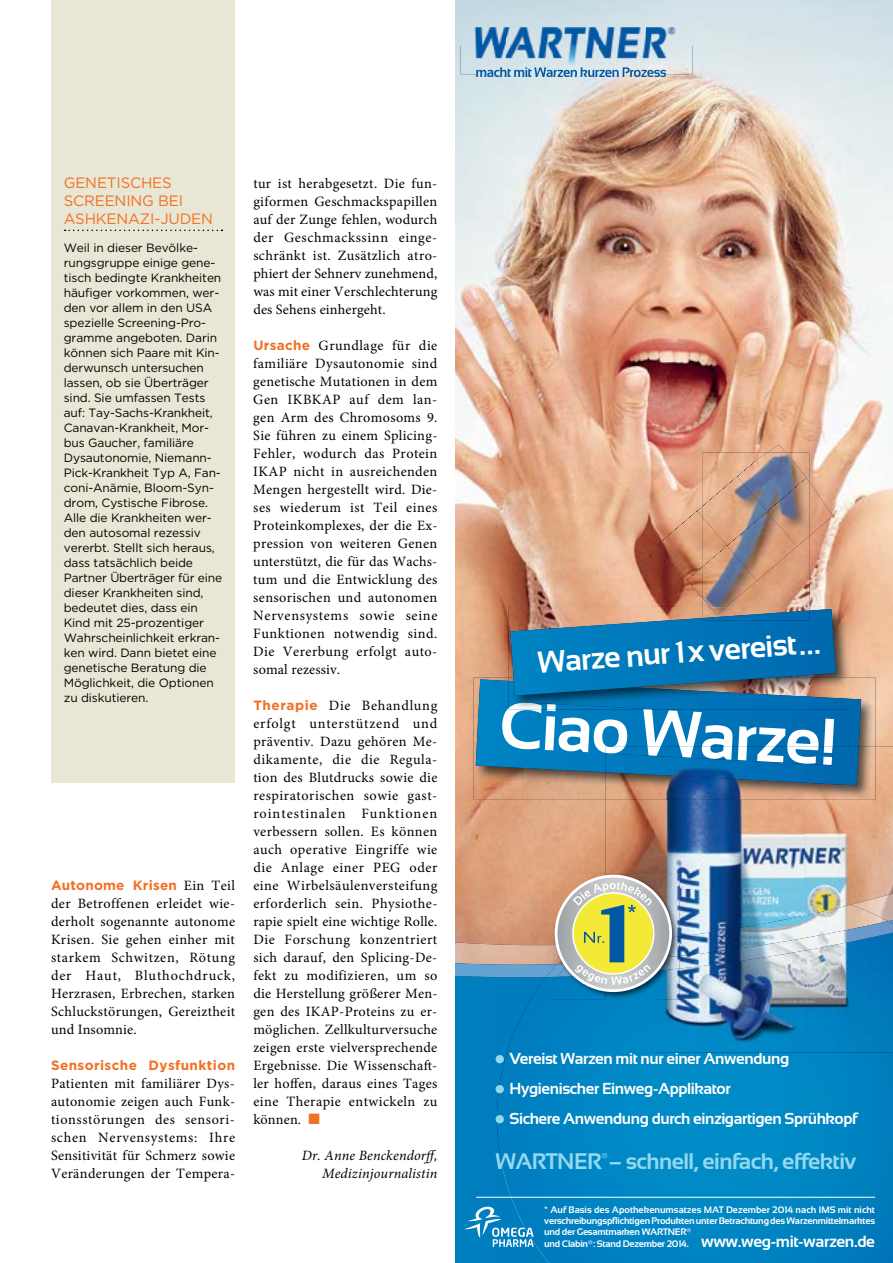
<style>
.page{position:relative;width:893px;height:1263px;background:#fff}
.page>*{position:absolute;margin:0;border:0;box-sizing:border-box;transform-origin:0 0}
.t1{font:700 65.85px "Sansation";color:#fff}
.t2{font:700 30.45px "Sansation";color:#fff}
.t3{font:700 22.5px "Sansation";letter-spacing:-.025em;color:#92d8ef}
.t4{font:700 15.9px/30px "Sansation";letter-spacing:-.025em;color:#fff}
.t5{font:15px/18px "Gotham";letter-spacing:-.01em;color:#f36f21}
.t6{font:14.25px/18px "Minion Pro";letter-spacing:.02em;color:#000;text-align:justify}
.t7{font:italic 14.25px/18px "Minion Pro";letter-spacing:.01em;color:#000;text-align:right}
.t8{font:700 13.5px "Gotham";letter-spacing:.03em;color:#f36f21}
.t9{font:700 13.2px "Sansation";letter-spacing:-.03em;color:#0058a3}
.t10{font:12px/15px "Gotham";letter-spacing:-.01em;color:#000}
.t11{font:700 9.45px/11.2px "Sansation";letter-spacing:-.02em;color:#fff}
.s1{font-family:"Minion Pro";font-weight:400;font-size:14.25px;color:#000}
.s2{font-family:"Gotham";font-weight:700;font-size:13.5px;color:#f36f21}
.s3{color:#f36f21}
.s4{font-size:16.2px}
</style>
<div class="page">
<div style="left:51px;top:0;width:184px;height:782px;background:#e8e6d4"></div>
<svg style="left:65px;top:230px;width:157px;height:1px"></svg>
<img style="left:455px;top:0;width:438px;height:942px">
<div style="left:557px;top:1000px;width:93px;height:263px;background:#0085c4"></div>
<img style="left:650px;top:1052px;width:243px;height:211px">
<div style="left:557px;top:1053px;width:231px;height:14px;background:#0089c6"></div>
<img style="left:455px;top:942px;width:98px;height:21px">
<img style="left:474px;top:677px;width:49px;height:123px">
<img style="left:861px;top:677px;width:14px;height:70px">
<img style="left:523px;top:772px;width:83px;height:28px">
<svg style="left:476px;top:609px;width:385px;height:163px;background:#277aa9"></svg>
<img style="left:855px;top:747px;width:38px;height:146px">
<img style="left:606px;top:800px;width:199px;height:89px">
<img style="left:805px;top:800px;width:50px;height:105px">
<img style="left:680px;top:889px;width:125px;height:16px">
<img style="left:655px;top:968px;width:150px;height:84px">
<img style="left:805px;top:968px;width:88px;height:84px">
<div style="left:606px;top:1000px;width:49px;height:52px;background:#0085c4"></div>
<img style="left:851px;top:893px;width:42px;height:27px">
<img style="left:680px;top:905px;width:208px;height:16px">
<img style="left:680px;top:921px;width:213px;height:47px">
<img style="left:606px;top:747px;width:269px;height:53px">
<img style="left:606px;top:747px;width:253px;height:38px">
<img style="left:606px;top:747px;width:227px;height:18px">
<img style="left:553px;top:873px;width:53px;height:71px">
<img style="left:557px;top:977px;width:49px;height:23px">
<img style="left:553px;top:944px;width:9px;height:19px">
<img style="left:557px;top:962px;width:16px;height:15px">
<img style="left:606px;top:873px;width:74px;height:63px">
<img style="left:606px;top:975px;width:74px;height:25px">
<img style="left:667px;top:936px;width:13px;height:20px">
<img style="left:654px;top:956px;width:26px;height:19px">
<svg style="left:556px;top:876px;width:115px;height:115px;background:#b7babb"></svg>
<div style="left:555px;top:875px;width:117px;height:117px;border:3px solid #fff;border-radius:50%"></div>
<svg style="left:573px;top:882px;width:79px;height:103px;background:#c7cd7f"></svg>
<img style="left:461px;top:16px;width:232px;height:29px">
<img style="left:461px;top:45px;width:46px;height:29px">
<img style="left:507px;top:45px;width:139px;height:22px">
<img style="left:646px;top:45px;width:47px;height:29px">
<img style="left:476px;top:67px;width:190px;height:7px">
<hr style="left:476px;top:1197px;width:399px;height:1px;background:#fff">
<img style="left:703px;top:547px;width:106px;height:63px">
<img style="left:703px;top:610px;width:106px;height:10px">
<img style="left:703px;top:453px;width:106px;height:25px">
<img style="left:809px;top:482px;width:24px;height:54px">
<img style="left:767px;top:445px;width:19px;height:8px">
<svg style="left:697px;top:506px;width:6px;height:5px"></svg>
<img style="left:687px;top:580px;width:16px;height:18px">
<img style="left:657px;top:511px;width:46px;height:69px">
<img style="left:797px;top:478px;width:12px;height:69px">
<img style="left:737px;top:453px;width:70px;height:59px">
<img style="left:757px;top:511px;width:40px;height:70px">
<img style="left:703px;top:476px;width:64px;height:70px">
<img style="left:703px;top:546px;width:54px;height:61px">
<img style="left:703px;top:517px;width:24px;height:49px">
<img style="left:710px;top:607px;width:16px;height:8px">
<svg style="left:455px;top:963px;width:102px;height:300px;background:#0b83c1"></svg>
<p class="t9" style="left:475px;top:65px;width:193px">macht mit Warzen kurzen Prozess</p>
<p class="t5" style="left:64px;top:174px;width:151px">GENETISCHES<br>SCREENING BEI<br>ASHKENAZI-JUDEN</p>
<p class="t10" style="left:64px;top:240px;width:160px">Weil in dieser Bevölke&shy;rungsgruppe einige gene&shy;tisch bedingte Krankheiten häufiger vorkommen, wer&shy;den vor allem in den USA spezielle Screening-Pro&shy;gramme angeboten. Darin können sich Paare mit Kin&shy;derwunsch untersuchen lassen, ob sie Überträger sind. Sie umfassen Tests auf: Tay-Sachs-Krankheit,<br>Canavan-Krankheit, Mor&shy;bus Gaucher, familiäre<br>Dysautonomie, Niemann-<br>Pick-Krankheit Typ A, Fan&shy;coni-Anämie, Bloom-Syn&shy;drom, Cystische Fibrose.<br>Alle die Krankheiten wer&shy;den autosomal rezessiv vererbt. Stellt sich heraus, dass tatsächlich beide<br>Partner Überträger für eine dieser Krankheiten sind, bedeutet dies, dass ein<br>Kind mit 25-prozentiger<br>Wahrscheinlichkeit erkran&shy;ken wird. Dann bietet eine genetische Beratung die<br>Möglichkeit, die Optionen zu diskutieren.</p>
<p class="t8" style="left:51px;top:876px;width:186px">Autonome Krisen <span class="s1">Ein Teil</span></p>
<p class="t6" style="left:51px;top:895px;width:186px">der Betroffenen erleidet wie&shy;derholt sogenannte autonome Krisen. Sie gehen einher mit starkem Schwitzen, Rötung der Haut, Bluthochdruck, Herzrasen, Erbrechen, starken Schluckstörungen, Gereiztheit und Insomnie.</p>
<p class="t8" style="left:51px;top:1056px;width:186px">Sensorische Dysfunktion</p>
<p class="t6" style="left:51px;top:1075px;width:186px">Patienten mit familiärer Dys&shy;autonomie zeigen auch Funk&shy;tionsstörungen des sensori&shy;schen Nervensystems: Ihre Sensitivität für Schmerz sowie Veränderungen der Tempera-</p>
<p class="t6" style="left:253px;top:175px;width:186px">tur ist herabgesetzt. Die fun&shy;giformen Geschmackspapillen auf der Zunge fehlen, wodurch der Geschmackssinn einge&shy;schränkt ist. Zusätzlich atro&shy;phiert der Sehnerv zunehmend, was mit einer Verschlechterung des Sehens einhergeht.</p>
<p class="t6" style="left:253px;top:337px;width:186px"><span class="s2">Ursache</span> Grundlage für die familiäre Dysautonomie sind genetische Mutationen in dem Gen IKBKAP auf dem lan&shy;gen Arm des Chromosoms 9.<br>Sie führen zu einem Splicing-Fehler, wodurch das Protein IKAP nicht in ausreichenden Mengen hergestellt wird. Die&shy;ses wiederum ist Teil eines Proteinkomplexes, der die Ex&shy;pression von weiteren Genen unterstützt, die für das Wachs&shy;tum und die Entwicklung des sensorischen und autonomen Nervensystems sowie seine Funktionen notwendig sind.<br>Die Vererbung erfolgt auto&shy;somal rezessiv.</p>
<p class="t6" style="left:253px;top:697px;width:186px"><span class="s2">Therapie</span> Die Behandlung erfolgt unterstützend und präventiv. Dazu gehören Me&shy;dikamente, die die Regula&shy;tion des Blutdrucks sowie die respiratorischen sowie gast&shy;rointestinalen Funktionen verbessern sollen. Es können auch operative Eingriffe wie die Anlage einer PEG oder eine Wirbelsäulenversteifung erforderlich sein. Physiothe&shy;rapie spielt eine wichtige Rolle.<br>Die Forschung konzentriert sich darauf, den Splicing-De&shy;fekt zu modifizieren, um so die Herstellung größerer Men&shy;gen des IKAP-Proteins zu er&shy;möglichen. Zellkulturversuche zeigen erste vielversprechende Ergebnisse. Die Wissenschaft&shy;ler hoffen, daraus eines Tages eine Therapie entwickeln zu können. <span class="s3">■</span></p>
<p class="t7" style="left:302px;top:1147px;width:138px">Dr. Anne Benckendorff,<br>Medizinjournalistin</p>
<h2 class="t2" style="left:537px;top:645px;width:285px;rotate:-4deg">Warze nur 1 x vereist …</h2>
<h1 class="t1" style="left:501px;top:688px;width:341px;rotate:3deg">Ciao Warze!</h1>
<p class="t4" style="left:510px;top:1044px;width:349px">Vereist Warzen mit nur einer Anwendung<br>Hygienischer Einweg-Applikator<br>Sichere Anwendung durch einzigartigen Sprühkopf</p>
<h3 class="t3" style="left:496px;top:1149px;width:362px">WARTNER<sup>®</sup>– schnell, einfach, effektiv</h3>
<p class="t11" style="left:544px;top:1204px;width:332px">* Auf Basis des Apothekenumsatzes MAT Dezember 2014 nach IMS mit nicht verschreibungspflichtigen Produkten unter Betrachtung des Warzenmittelmarktes und der Gesamtmarken WARTNER®<br>und Clabin®: Stand Dezember 2014. <span class="s4">www.weg-mit-warzen.de</span></p>
</div>
